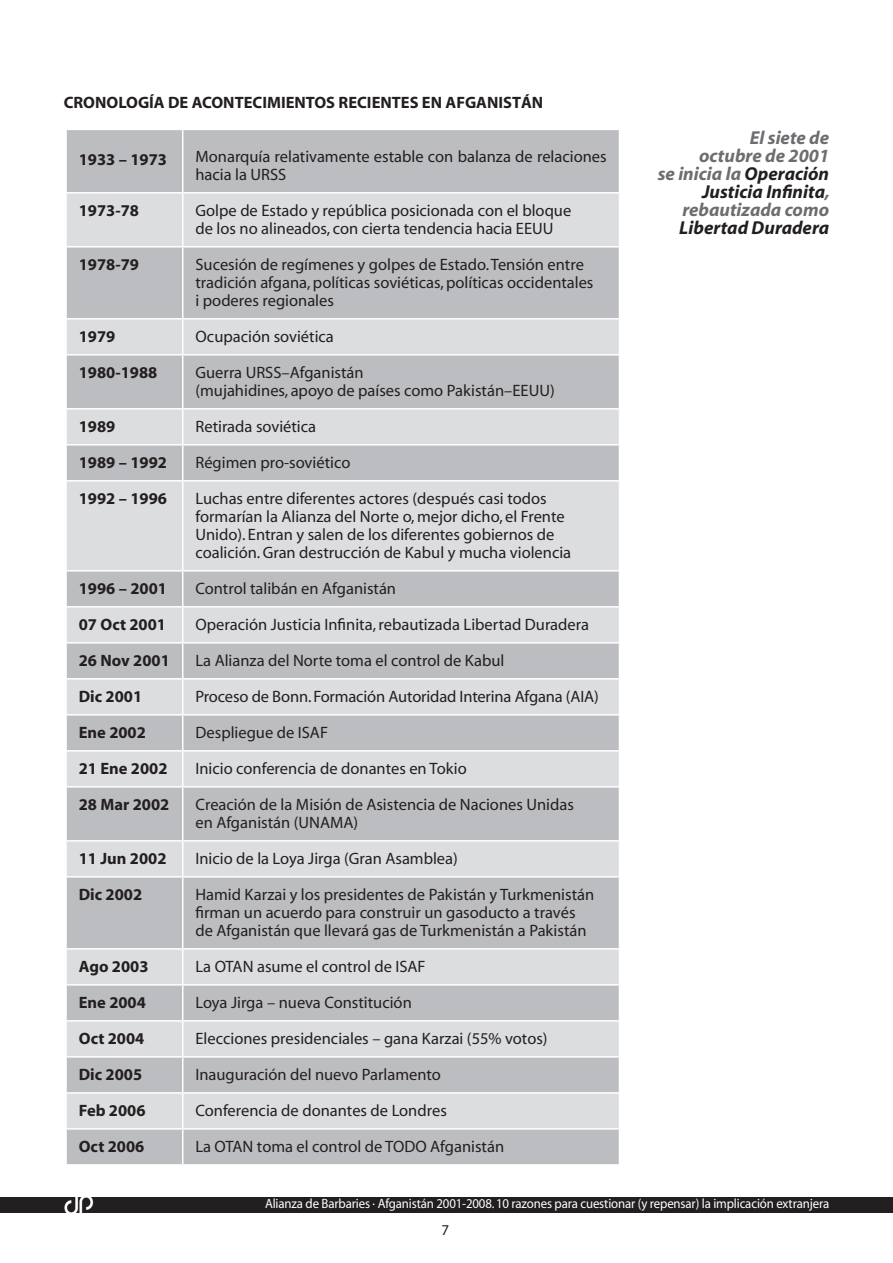
<style>
.page{position:relative;width:893px;height:1263px;background:#fff}
.page>*{position:absolute;margin:0;border:0;box-sizing:border-box;transform-origin:0 0}
.t1{font:italic 700 18.75px/18px "Myriad";color:#6c6d70;text-align:right}
.t2{font:italic 700 18.75px "Myriad";color:#231f20}
.t3{font:16.5px/18px "Myriad";color:#231f20}
.t4{font:700 16.5px "Myriad";color:#231f20}
.t5{font:13.5px "Myriad";letter-spacing:-.01em;color:#fff;scale:.95 1}
.s1{color:#231f20}
</style>
<div class="page">
<div style="left:0;top:1196px;width:893px;height:16px;background:#231f20"></div>
<img style="left:64px;top:1196px;width:30px;height:17px">
<div style="left:67px;top:130px;width:552px;height:1034px;background:#bcbdc0"></div>
<svg style="left:67px;top:194px;width:552px;height:934px;background:#cccdcf"></svg>
<hr style="left:182px;top:130px;width:1px;height:62px;background:#fff">
<hr style="left:65px;top:192px;width:118px;height:2px;background:#fff">
<hr style="left:183px;top:192px;width:437px;height:2px;background:#fff">
<hr style="left:182px;top:194px;width:1px;height:52px;background:#fff">
<hr style="left:65px;top:246px;width:118px;height:2px;background:#fff">
<hr style="left:183px;top:246px;width:437px;height:2px;background:#fff">
<hr style="left:182px;top:248px;width:1px;height:70px;background:#fff">
<hr style="left:65px;top:318px;width:118px;height:2px;background:#fff">
<hr style="left:183px;top:318px;width:437px;height:2px;background:#fff">
<hr style="left:182px;top:320px;width:1px;height:34px;background:#fff">
<hr style="left:65px;top:354px;width:118px;height:2px;background:#fff">
<hr style="left:183px;top:354px;width:437px;height:2px;background:#fff">
<hr style="left:182px;top:356px;width:1px;height:52px;background:#fff">
<hr style="left:65px;top:408px;width:118px;height:2px;background:#fff">
<hr style="left:183px;top:408px;width:437px;height:2px;background:#fff">
<hr style="left:182px;top:410px;width:1px;height:34px;background:#fff">
<hr style="left:65px;top:444px;width:118px;height:2px;background:#fff">
<hr style="left:183px;top:444px;width:437px;height:2px;background:#fff">
<hr style="left:182px;top:446px;width:1px;height:34px;background:#fff">
<hr style="left:65px;top:480px;width:118px;height:2px;background:#fff">
<hr style="left:183px;top:480px;width:437px;height:2px;background:#fff">
<hr style="left:182px;top:482px;width:1px;height:88px;background:#fff">
<hr style="left:65px;top:570px;width:118px;height:2px;background:#fff">
<hr style="left:183px;top:570px;width:437px;height:2px;background:#fff">
<hr style="left:182px;top:572px;width:1px;height:34px;background:#fff">
<hr style="left:65px;top:606px;width:118px;height:2px;background:#fff">
<hr style="left:183px;top:606px;width:437px;height:2px;background:#fff">
<hr style="left:182px;top:608px;width:1px;height:34px;background:#fff">
<hr style="left:65px;top:642px;width:118px;height:2px;background:#fff">
<hr style="left:183px;top:642px;width:437px;height:2px;background:#fff">
<hr style="left:182px;top:644px;width:1px;height:34px;background:#fff">
<hr style="left:65px;top:678px;width:118px;height:2px;background:#fff">
<hr style="left:183px;top:678px;width:437px;height:2px;background:#fff">
<hr style="left:182px;top:680px;width:1px;height:34px;background:#fff">
<hr style="left:65px;top:714px;width:118px;height:2px;background:#fff">
<hr style="left:183px;top:714px;width:437px;height:2px;background:#fff">
<hr style="left:182px;top:716px;width:1px;height:34px;background:#fff">
<hr style="left:65px;top:750px;width:118px;height:2px;background:#fff">
<hr style="left:183px;top:750px;width:437px;height:2px;background:#fff">
<hr style="left:182px;top:752px;width:1px;height:34px;background:#fff">
<hr style="left:65px;top:786px;width:118px;height:2px;background:#fff">
<hr style="left:183px;top:786px;width:437px;height:2px;background:#fff">
<hr style="left:182px;top:788px;width:1px;height:52px;background:#fff">
<hr style="left:65px;top:840px;width:118px;height:2px;background:#fff">
<hr style="left:183px;top:840px;width:437px;height:2px;background:#fff">
<hr style="left:182px;top:842px;width:1px;height:34px;background:#fff">
<hr style="left:65px;top:876px;width:118px;height:2px;background:#fff">
<hr style="left:183px;top:876px;width:437px;height:2px;background:#fff">
<hr style="left:182px;top:878px;width:1px;height:70px;background:#fff">
<hr style="left:65px;top:948px;width:118px;height:2px;background:#fff">
<hr style="left:183px;top:948px;width:437px;height:2px;background:#fff">
<hr style="left:182px;top:950px;width:1px;height:34px;background:#fff">
<hr style="left:65px;top:984px;width:118px;height:2px;background:#fff">
<hr style="left:183px;top:984px;width:437px;height:2px;background:#fff">
<hr style="left:182px;top:986px;width:1px;height:34px;background:#fff">
<hr style="left:65px;top:1020px;width:118px;height:2px;background:#fff">
<hr style="left:183px;top:1020px;width:437px;height:2px;background:#fff">
<hr style="left:182px;top:1022px;width:1px;height:34px;background:#fff">
<hr style="left:65px;top:1056px;width:118px;height:2px;background:#fff">
<hr style="left:183px;top:1056px;width:437px;height:2px;background:#fff">
<hr style="left:182px;top:1058px;width:1px;height:34px;background:#fff">
<hr style="left:65px;top:1092px;width:118px;height:2px;background:#fff">
<hr style="left:183px;top:1092px;width:437px;height:2px;background:#fff">
<hr style="left:182px;top:1094px;width:1px;height:34px;background:#fff">
<hr style="left:65px;top:1128px;width:118px;height:2px;background:#fff">
<hr style="left:183px;top:1128px;width:437px;height:2px;background:#fff">
<hr style="left:182px;top:1130px;width:1px;height:34px;background:#fff">
<p class="t4" style="left:64px;top:94px;width:481px">CRONOLOGÍA DE ACONTECIMIENTOS RECIENTES EN AFGANISTÁN</p>
<p class="t4" style="left:79px;top:151px;width:90px">1933 – 1973</p>
<p class="t3" style="left:195px;top:148px;width:413px">Monarquía relativamente estable con balanza de relaciones hacia la URSS</p>
<p class="t4" style="left:79px;top:202px;width:62px">1973-78</p>
<p class="t3" style="left:195px;top:202px;width:377px">Golpe de Estado y república posicionada con el bloque de los no alineados, con cierta tendencia hacia EEUU</p>
<p class="t4" style="left:79px;top:256px;width:62px">1978-79</p>
<p class="t3" style="left:195px;top:256px;width:400px">Sucesión de regímenes y golpes de Estado. Tensión entre tradición afgana, políticas soviéticas, políticas occidentales i poderes regionales</p>
<p class="t4" style="left:79px;top:328px;width:38px">1979</p>
<p class="t3" style="left:195px;top:328px;width:140px">Ocupación soviética</p>
<p class="t4" style="left:79px;top:364px;width:80px">1980-1988</p>
<p class="t3" style="left:195px;top:364px;width:60px">Guerra URSS</p>
<p class="t3" style="left:195px;top:364px;width:327px;text-indent:86px">–Afganistán<br>(mujahidines, apoyo de países como Pakistán–EEUU</p>
<p class="t3" style="left:550px;top:382px;width:6px">)</p>
<p class="t4" style="left:79px;top:418px;width:38px">1989</p>
<p class="t3" style="left:195px;top:418px;width:122px">Retirada soviética</p>
<p class="t4" style="left:79px;top:454px;width:90px">1989 – 1992</p>
<p class="t3" style="left:195px;top:454px;width:156px">Régimen pro-soviético</p>
<p class="t4" style="left:79px;top:490px;width:90px">1992 – 1996</p>
<p class="t3" style="left:195px;top:490px;width:377px">Luchas entre diferentes actores (después casi todos formarían la Alianza del Norte o, mejor dicho, el Frente Unido). Entran y salen de los diferentes gobiernos de coalición. Gran destrucción de Kabul y mucha violencia</p>
<p class="t4" style="left:79px;top:580px;width:90px">1996 – 2001</p>
<p class="t3" style="left:195px;top:580px;width:202px">Control talibán en Afganistán</p>
<p class="t4" style="left:79px;top:616px;width:89px">07 OCT 2001</p>
<p class="t3" style="left:195px;top:616px;width:395px">Operación Justicia Infinita, rebautizada Libertad Duradera</p>
<p class="t4" style="left:79px;top:652px;width:93px">26 NOV 2001</p>
<p class="t3" style="left:195px;top:652px;width:310px">La Alianza del Norte toma el control de Kabul</p>
<p class="t4" style="left:79px;top:688px;width:65px">DIC 2001</p>
<p class="t3" style="left:195px;top:688px;width:405px">Proceso de Bonn. Formación Autoridad Interina Afgana (AIA)</p>
<p class="t4" style="left:79px;top:724px;width:69px">ENE 2002</p>
<p class="t3" style="left:195px;top:724px;width:132px">Despliegue de ISAF</p>
<p class="t4" style="left:79px;top:760px;width:90px">21 ENE 2002</p>
<p class="t3" style="left:195px;top:760px;width:273px">Inicio conferencia de donantes en Tokio</p>
<p class="t4" style="left:79px;top:796px;width:92px">28 MAR 2002</p>
<p class="t3" style="left:195px;top:796px;width:380px">Creación de la Misión de Asistencia de Naciones Unidas en Afganistán (UNAMA)</p>
<p class="t4" style="left:79px;top:850px;width:89px">11 JUN 2002</p>
<p class="t3" style="left:195px;top:850px;width:264px">Inicio de la Loya Jirga (Gran Asamblea)</p>
<p class="t4" style="left:79px;top:886px;width:65px">DIC 2002</p>
<p class="t3" style="left:195px;top:886px;width:400px">Hamid Karzai y los presidentes de Pakistán y Turkmenistán firman un acuerdo para construir un gasoducto a través de Afganistán que llevará gas de Turkmenistán a Pakistán</p>
<p class="t4" style="left:79px;top:958px;width:71px">AGO 2003</p>
<p class="t3" style="left:195px;top:958px;width:230px">La OTAN asume el control de ISAF</p>
<p class="t4" style="left:79px;top:994px;width:69px">ENE 2004</p>
<p class="t3" style="left:195px;top:994px;width:218px">Loya Jirga – nueva Constitución</p>
<p class="t4" style="left:79px;top:1030px;width:67px">OCT 2004</p>
<p class="t3" style="left:195px;top:1030px;width:354px">Elecciones presidenciales – gana Karzai (55% votos)</p>
<p class="t4" style="left:79px;top:1066px;width:65px">DIC 2005</p>
<p class="t3" style="left:195px;top:1066px;width:247px">Inauguración del nuevo Parlamento</p>
<p class="t4" style="left:79px;top:1102px;width:68px">FEB 2006</p>
<p class="t3" style="left:195px;top:1102px;width:253px">Conferencia de donantes de Londres</p>
<p class="t4" style="left:79px;top:1138px;width:67px">OCT 2006</p>
<p class="t3" style="left:195px;top:1138px;width:202px">La OTAN toma el control de TODO</p>
<p class="t3" style="left:430px;top:1138px;width:75px">Afganistán</p>
<p class="t1" style="left:658px;top:129px;width:174px">El siete de<br>octubre de 2001<br>se inicia la <span class="s1">Operación<br>Justicia Infinita</span>, rebautizada como</p>
<p class="t2" style="left:679px;top:218px;width:151px">Libertad Duradera</p>
<p class="t5" style="left:265px;top:1197px;width:595px">Alianza de Barbaries · Afganistán 2001-2008. 10 razones para cuestionar (y repensar) la implicación extranjera</p>
</div>
